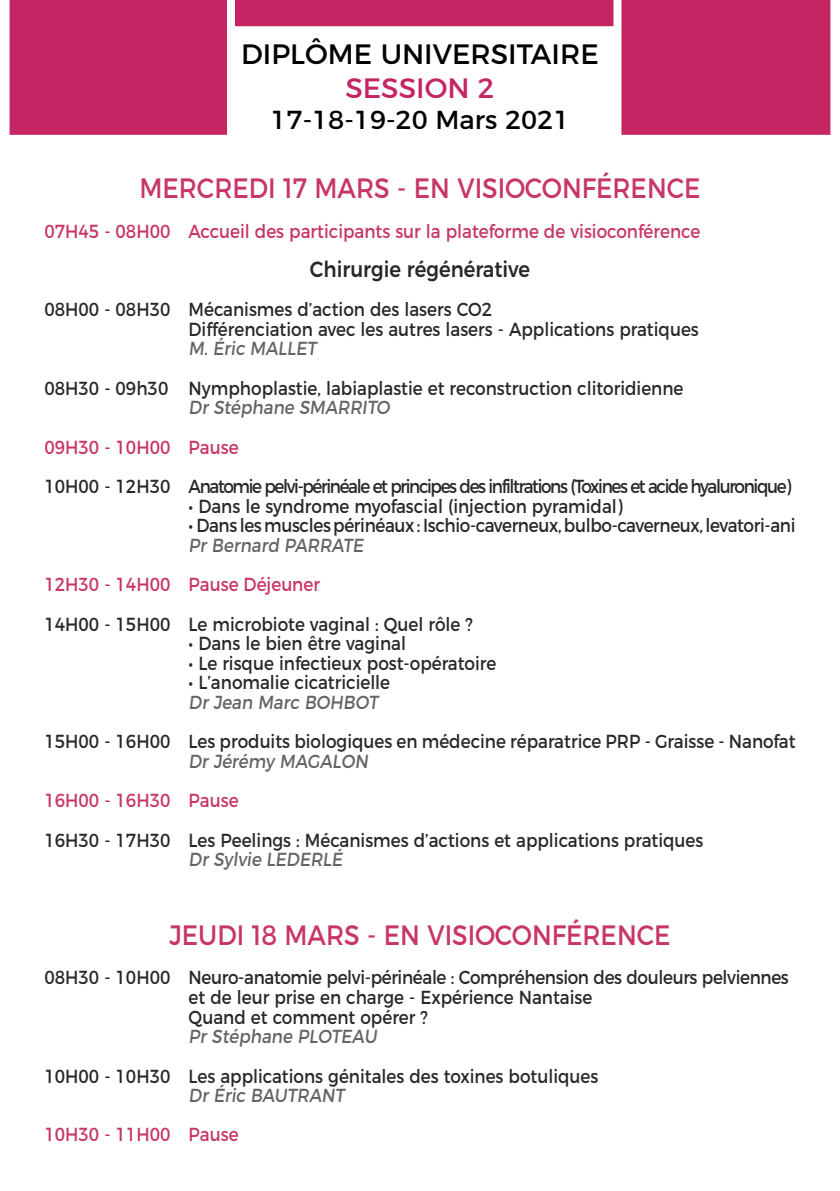
<style>
.page{position:relative;width:840px;height:1191px;background:#fff}
.page>*{position:absolute;margin:0;border:0;box-sizing:border-box;transform-origin:0 0}
.t1{font:28px "Montserrat";color:#c83569;scale:.89 1}
.t2{font:28px "Montserrat";color:#000}
.t3{font:28px "Montserrat";color:#c62564}
.t4{font:26px "Montserrat";color:#000}
.t5{font:500 22px "Montserrat";color:#292829;scale:.89 1}
.t6{font:18.8px/19.6px "Montserrat";color:#292829;scale:.89 1}
.t7{font:18.8px/19.6px "Montserrat";letter-spacing:-.02em;color:#292829;scale:.89 1}
.t8{font:18.8px "Montserrat";color:#c83569;scale:.89 1}
.t9{font:18.8px "Montserrat";color:#636466;scale:.89 1}
.t10{font:18.8px "Montserrat";letter-spacing:-.08em;color:#292829;scale:.89 1}
</style>
<div class="page">
<svg style="left:10px;top:0;width:819px;height:135px;fill:#c62564"></svg>
<h1 class="t2" style="left:241px;top:32px;width:359px">DIPLÔME UNIVERSITAIRE</h1>
<h1 class="t3" style="left:345px;top:66px;width:150px">SESSION 2</h1>
<h2 class="t4" style="left:270px;top:99px;width:300px">17-18-19-20 Mars 2021</h2>
<h1 class="t1" style="left:139px;top:166px;width:631px">MERCREDI 17 MARS - EN VISIOCONFÉRENCE</h1>
<p class="t8" style="left:44px;top:216px;width:738px">07H45 - 08H00 Accueil des participants sur la plateforme de visioconférence</p>
<p class="t5" style="left:310px;top:251px;width:249px">Chirurgie régénérative</p>
<p class="t6" style="left:188px;top:298px;width:574px;text-indent:-144px">08H00 - 08H30 Mécanismes d’action des lasers CO2<br>Différenciation avec les autres lasers - Applications pratiques</p>
<p class="t9" style="left:188px;top:334px;width:149px">M. Éric MALLET</p>
<p class="t6" style="left:44px;top:377px;width:719px">08H30 - 09h30 Nymphoplastie, labiaplastie et reconstruction clitoridienne</p>
<p class="t9" style="left:188px;top:392px;width:231px">Dr Stéphane SMARRITO</p>
<p class="t8" style="left:44px;top:432px;width:219px">09H30 - 10H00 Pause</p>
<p class="t10" style="left:44px;top:471px;width:840px">10H00 - 12H30 Anatomie pelvi-périnéale et principes des infiltrations (Toxines et acide hyaluronique)</p>
<p class="t6" style="left:188px;top:494px;width:489px">• Dans le syndrome myofascial (injection pyramidal)</p>
<p class="t7" style="left:188px;top:514px;width:683px">• Dans les muscles périnéaux : Ischio-caverneux, bulbo-caverneux, levatori-ani</p>
<p class="t9" style="left:188px;top:530px;width:202px">Pr Bernard PARRATE</p>
<p class="t8" style="left:44px;top:569px;width:311px">12H30 - 14H00 Pause Déjeuner</p>
<p class="t6" style="left:44px;top:612px;width:482px">14H00 - 15H00 Le microbiote vaginal : Quel rôle ?</p>
<p class="t6" style="left:188px;top:632px;width:245px">• Dans le bien être vaginal</p>
<p class="t6" style="left:188px;top:652px;width:347px">• Le risque infectieux post-opératoire</p>
<p class="t6" style="left:188px;top:671px;width:228px">• L’anomalie cicatricielle</p>
<p class="t9" style="left:188px;top:687px;width:218px">Dr Jean Marc BOHBOT</p>
<p class="t6" style="left:44px;top:730px;width:845px">15H00 - 16H00 Les produits biologiques en médecine réparatrice PRP - Graisse - Nanofat</p>
<p class="t9" style="left:188px;top:746px;width:207px">Dr Jérémy MAGALON</p>
<p class="t8" style="left:44px;top:785px;width:219px">16H00 - 16H30 Pause</p>
<p class="t6" style="left:44px;top:828px;width:741px">16H30 - 17H30 Les Peelings : Mécanismes d’actions et applications pratiques</p>
<p class="t9" style="left:188px;top:844px;width:178px">Dr Sylvie LEDERLÉ</p>
<h1 class="t1" style="left:169px;top:912px;width:564px">JEUDI 18 MARS - EN VISIOCONFÉRENCE</h1>
<p class="t7" style="left:188px;top:966px;width:675px;text-indent:-144px">08H30 - 10H00 Neuro-anatomie pelvi-périnéale : Compréhension des douleurs pelviennes et de leur prise en charge - Expérience Nantaise<br>Quand et comment opérer ?</p>
<p class="t9" style="left:188px;top:1021px;width:217px">Pr Stéphane PLOTEAU</p>
<p class="t6" style="left:44px;top:1064px;width:623px">10H00 - 10H30 Les applications génitales des toxines botuliques</p>
<p class="t9" style="left:188px;top:1080px;width:180px">Dr Éric BAUTRANT</p>
<p class="t8" style="left:44px;top:1119px;width:219px">10H30 - 11H00 Pause</p>
</div>
